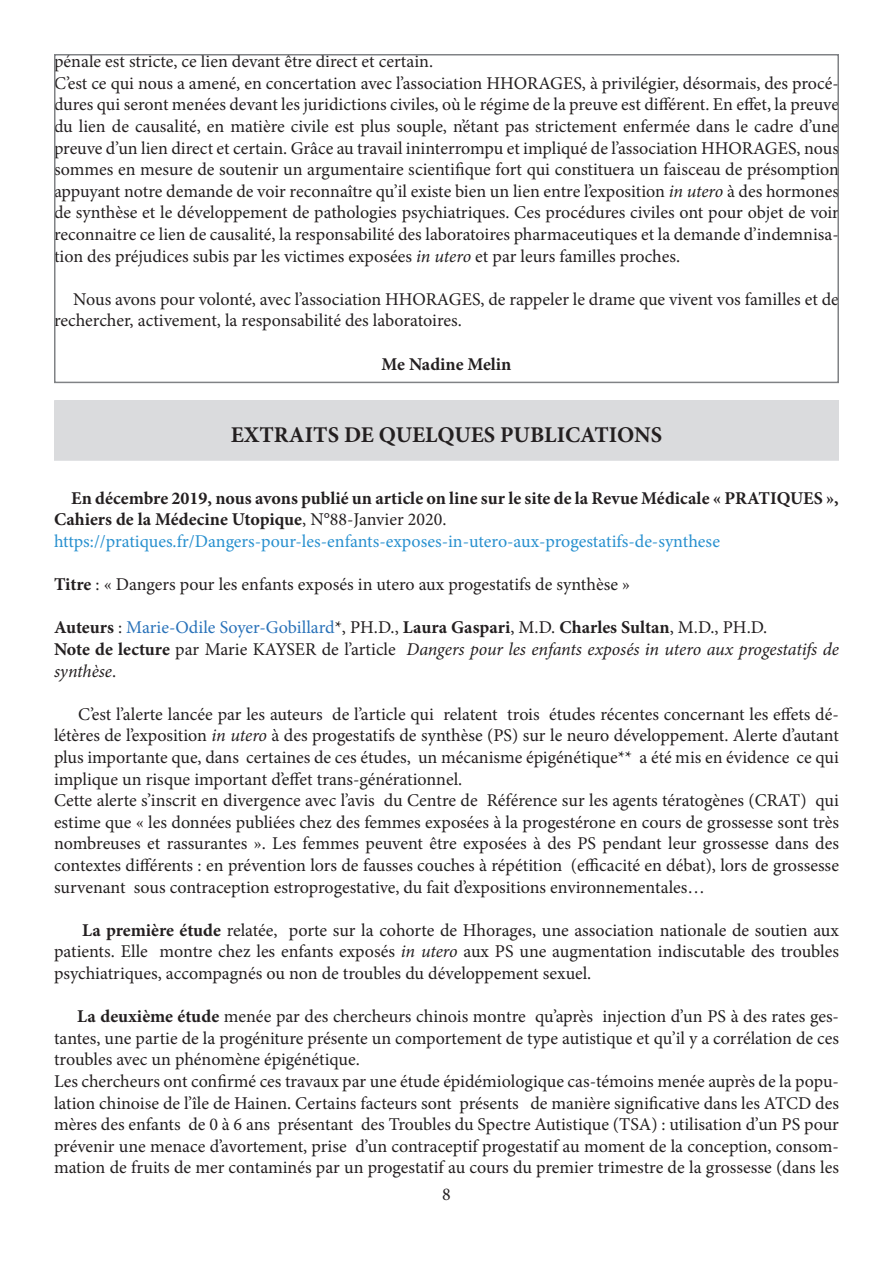
<style>
.page{position:relative;width:893px;height:1263px;background:#fff}
.page>*{position:absolute;margin:0;border:0;box-sizing:border-box;transform-origin:0 0}
.t1{font:700 22.5px "Minion Pro";color:#231f20}
.t2{font:18px/21.6px "Minion Pro";color:#231f20}
.t3{font:700 18px/21.6px "Minion Pro";color:#231f20}
.t4{font:italic 18px/21.6px "Minion Pro";letter-spacing:-.01em;color:#231f20}
.s1{font-style:italic}
.s2{font-weight:400}
.s3{font-weight:400;color:#2890cf}
.s4{font-weight:700}
.s5{font-weight:700;font-style:normal}
.s6{font-style:normal}
.s7{font-style:normal;color:#2972b9}
</style>
<div class="page">
<div style="left:54px;top:54px;width:785px;height:329px;border:2px solid #808285"></div>
<div style="left:55px;top:401px;width:783px;height:59px;background:#dadbdd"></div>
<div style="left:54px;top:400px;width:785px;height:61px;border:2px solid #dadbdd"></div>
<p class="t2" style="left:54px;top:51px;width:787px">pénale est stricte, ce lien devant être direct et certain.<br>C’est ce qui nous a amené, en concertation avec l’association HHORAGES, à privilégier, désormais, des procé&shy;dures qui seront menées devant les juridictions civiles, où le régime de la preuve est différent. En effet, la preuve du lien de causalité, en matière civile est plus souple, n’étant pas strictement enfermée dans le cadre d’une preuve d’un lien direct et certain. Grâce au travail ininterrompu et impliqué de l’association HHORAGES, nous sommes en mesure de soutenir un argumentaire scientifique fort qui constituera un faisceau de présomption appuyant notre demande de voir reconnaître qu’il existe bien un lien entre l’exposition <span class="s1">in utero</span> à des hormones de synthèse et le développement de pathologies psychiatriques. Ces procédures civiles ont pour objet de voir reconnaitre ce lien de causalité, la responsabilité des laboratoires pharmaceutiques et la demande d’indemnisa&shy;tion des préjudices subis par les victimes exposées <span class="s1">in utero</span> et par leurs familles proches.</p>
<p class="t2" style="left:54px;top:288px;width:786px;text-indent:19px">Nous avons pour volonté, avec l’association HHORAGES, de rappeler le drame que vivent vos familles et de rechercher, activement, la responsabilité des laboratoires.</p>
<p class="t3" style="left:382px;top:353px;width:131px">Me Nadine Melin</p>
<p class="t1" style="left:231px;top:419px;width:433px">EXTRAITS DE QUELQUES PUBLICATIONS</p>
<p class="t3" style="left:54px;top:487px;width:786px;text-indent:17px">En décembre 2019, nous avons publié un article on line sur le site de la Revue Médicale « PRATIQUES »,<br>Cahiers de la Médecine Utopique<span class="s2">, N°88-Janvier 2020. </span><span class="s3">https://pratiques.fr/Dangers-pour-les-enfants-exposes-in-utero-aux-progestatifs-de-synthese</span></p>
<p class="t2" style="left:54px;top:574px;width:578px"><span class="s4">Titre</span> : « Dangers pour les enfants exposés in utero aux progestatifs de synthèse »</p>
<p class="t4" style="left:54px;top:617px;width:786px"><span class="s5">Auteurs</span> <span class="s6">:</span> <span class="s7">Marie-Odile Soyer-Gobillard</span><span class="s6">*, PH.D.,</span> <span class="s5">Laura Gaspari</span><span class="s6">, M.D.</span> <span class="s5">Charles Sultan</span><span class="s6">, M.D., PH.D.<br></span><span class="s5">Note de lecture</span> <span class="s6">par Marie KAYSER de l’article</span> Dangers pour les enfants exposés in utero aux progestatifs de synthèse<span class="s6">.</span></p>
<p class="t2" style="left:54px;top:703px;width:786px;text-indent:24px">C’est l’alerte lancée par les auteurs de l’article qui relatent trois études récentes concernant les effets dé&shy;létères de l’exposition <span class="s1">in utero</span> à des progestatifs de synthèse (PS) sur le neuro développement. Alerte d’autant plus importante que, dans certaines de ces études, un mécanisme épigénétique** a été mis en évidence ce qui implique un risque important d’effet trans-générationnel.<br>Cette alerte s’inscrit en divergence avec l’avis du Centre de Référence sur les agents tératogènes (CRAT) qui estime que « les données publiées chez des femmes exposées à la progestérone en cours de grossesse sont très nombreuses et rassurantes ». Les femmes peuvent être exposées à des PS pendant leur grossesse dans des contextes différents : en prévention lors de fausses couches à répétition (efficacité en débat), lors de grossesse survenant sous contraception estroprogestative, du fait d’expositions environnementales…</p>
<p class="t2" style="left:54px;top:919px;width:786px;text-align:justify;text-indent:28px"><span class="s4">La première étude</span> relatée, porte sur la cohorte de Hhorages, une association nationale de soutien aux patients. Elle montre chez les enfants exposés <span class="s1">in utero</span> aux PS une augmentation indiscutable des troubles psychiatriques, accompagnés ou non de troubles du développement sexuel.</p>
<p class="t2" style="left:54px;top:1006px;width:787px;text-indent:23px"><span class="s4">La deuxième étude</span> menée par des chercheurs chinois montre qu’après injection d’un PS à des rates ges&shy;tantes, une partie de la progéniture présente un comportement de type autistique et qu’il y a corrélation de ces troubles avec un phénomène épigénétique.<br>Les chercheurs ont confirmé ces travaux par une étude épidémiologique cas-témoins menée auprès de la popu&shy;lation chinoise de l’île de Hainen. Certains facteurs sont présents de manière significative dans les ATCD des mères des enfants de 0 à 6 ans présentant des Troubles du Spectre Autistique (TSA) : utilisation d’un PS pour prévenir une menace d’avortement, prise d’un contraceptif progestatif au moment de la conception, consom&shy;mation de fruits de mer contaminés par un progestatif au cours du premier trimestre de la grossesse (dans les</p>
<p class="t2" style="left:442px;top:1183px;width:10px">8</p>
</div>
